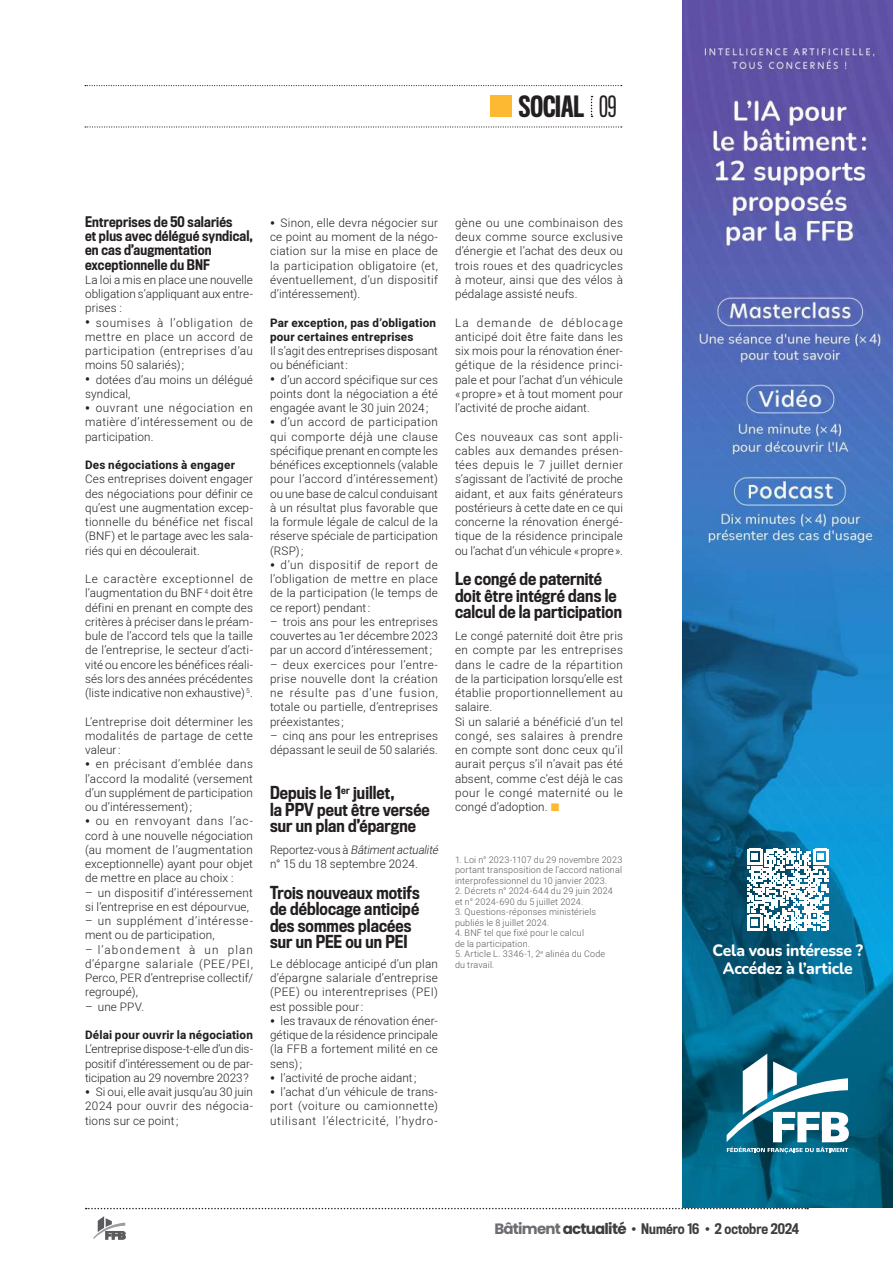
<style>
.page{position:relative;width:893px;height:1263px;background:#fff}
.page>*{position:absolute;margin:0;border:0;box-sizing:border-box;transform-origin:0 0}
.t1{font:500 27px "Titling Gothic FB Comp";color:#231f20}
.t2{font:500 16.5px/16.5px "Titling Gothic FB Cond";letter-spacing:.005em;color:#231f20}
.t3{font:800 16.5px/18px "Nunito";letter-spacing:-.015em;color:#fff;text-align:center;scale:.95 1}
.t4{font:500 13.5px/14.2px "Titling Gothic FB Cond";letter-spacing:.015em;color:#231f20}
.t5{font:500 13.5px "Titling Gothic FB Cond";color:#3e3e3f}
.t6{font:300 11.7px/14.2px "Heebo";letter-spacing:.015em;color:#231f20;text-align:justify}
.t7{font:700 11.7px/14.2px "Heebo";letter-spacing:.015em;color:#231f20}
.t8{font:300 11.7px/14.2px "Heebo";letter-spacing:.015em;color:#231f20;scale:.96 1}
.t9{font:300 11.7px/14.2px "Heebo";letter-spacing:.04em;color:#231f20}
.t10{font:300 9px/10.5px "Heebo";letter-spacing:.02em;color:#57585a}
.s1{font-weight:400}
.s2{font-weight:700;font-size:13.5px}
.s3{font-style:italic}
.s4{font-family:"Poppins";font-weight:700;font-size:15px;color:#6c6d70}
.s5{font-family:"Poppins";font-weight:700;font-size:15px}
.s6{font-family:"Poppins";font-weight:400;font-size:15px}
</style>
<div class="page">
<svg style="left:86px;top:1208px;width:722px;height:1px"></svg>
<svg style="left:93px;top:1216px;width:33px;height:23px"></svg>
<svg style="left:85px;top:126px;width:537px;height:2px"></svg>
<svg style="left:85px;top:85px;width:537px;height:1px"></svg>
<div style="left:491px;top:96px;width:21px;height:21px;background:#fdb931"></div>
<svg style="left:591px;top:96px;width:1px;height:21px"></svg>
<img style="left:682px;top:0;width:211px;height:1208px">
<svg style="left:747px;top:849px;width:81px;height:81px"></svg>
<svg style="left:727px;top:1053px;width:122px;height:100px"></svg>
<h1 class="t1" style="left:519px;top:91px;width:99px">SOCIAL <span class="s1">09</span></h1>
<p class="t4" style="left:85px;top:215px;width:169px">Entreprises de 50 salariés<br>et plus avec délégué syndical, en cas d’augmentation exceptionnelle du BNF</p>
<p class="t6" style="left:85px;top:272px;width:169px">La loi a mis en place une nouvelle obligation s’appliquant aux entre&shy;prises :</p>
<p class="t6" style="left:85px;top:315px;width:169px"><span class="s2">•</span> soumises à l’obligation de mettre en place un accord de participation (entreprises d’au moins 50 salariés);</p>
<p class="t6" style="left:85px;top:372px;width:169px"><span class="s2">•</span> dotées d’au moins un délégué syndical,</p>
<p class="t6" style="left:85px;top:401px;width:169px"><span class="s2">•</span> ouvrant une négociation en matière d’intéressement ou de participation.</p>
<p class="t7" style="left:85px;top:458px;width:151px">Des négociations à engager</p>
<p class="t6" style="left:85px;top:472px;width:169px">Ces entreprises doivent engager des négociations pour définir ce qu’est une augmentation excep&shy;tionnelle du bénéfice net fiscal (BNF) et le partage avec les sala&shy;riés qui en découlerait.</p>
<p class="t6" style="left:85px;top:572px;width:169px">Le caractère exceptionnel de l’augmentation du BNF <sup>4</sup> doit être défini en prenant en compte des critères à préciser dans le préam&shy;bule de l’accord tels que la taille de l’entreprise, le secteur d’acti&shy;vité ou encore les bénéfices réali&shy;sés lors des années précédentes (liste indicative non exhaustive) <sup>5</sup>.</p>
<p class="t6" style="left:85px;top:714px;width:169px">L’entreprise doit déterminer les modalités de partage de cette valeur:</p>
<p class="t6" style="left:85px;top:757px;width:169px"><span class="s2">•</span> en précisant d’emblée dans l’accord la modalité (versement d’un supplément de participation ou d’intéressement);</p>
<p class="t6" style="left:85px;top:814px;width:169px"><span class="s2">•</span> ou en renvoyant dans l’ac&shy;cord à une nouvelle négociation (au moment de l’augmentation exceptionnelle) ayant pour objet de mettre en place au choix :</p>
<p class="t6" style="left:85px;top:885px;width:169px">– un dispositif d’intéressement si l’entreprise en est dépourvue,</p>
<p class="t9" style="left:85px;top:914px;width:169px">– un supplément d’intéresse&shy;ment ou de participation,</p>
<p class="t6" style="left:85px;top:942px;width:169px">– l’abondement à un plan d’épargne salariale (PEE/PEI, Perco, PER d’entreprise collectif/ regroupé),</p>
<p class="t6" style="left:85px;top:999px;width:61px">– une PPV.</p>
<p class="t7" style="left:85px;top:1028px;width:169px">Délai pour ouvrir la négociation</p>
<p class="t6" style="left:85px;top:1042px;width:169px">L’entreprise dispose-t-elle d’un dis&shy;positif d’intéressement ou de par&shy;ticipation au 29 novembre 2023?</p>
<p class="t6" style="left:85px;top:1085px;width:169px"><span class="s2">•</span> Si oui, elle avait jusqu’au 30 juin 2024 pour ouvrir des négocia&shy;tions sur ce point;</p>
<p class="t6" style="left:270px;top:215px;width:169px"><span class="s2">•</span> Sinon, elle devra négocier sur ce point au moment de la négo&shy;ciation sur la mise en place de la participation obligatoire (et, éventuellement, d’un dispositif d’intéressement).</p>
<p class="t7" style="left:270px;top:316px;width:168px">Par exception, pas d’obligation pour certaines entreprises</p>
<p class="t6" style="left:270px;top:344px;width:169px">Il s’agit des entreprises disposant ou bénéficiant:</p>
<p class="t6" style="left:270px;top:372px;width:169px"><span class="s2">•</span> d’un accord spécifique sur ces points dont la négociation a été engagée avant le 30 juin 2024;</p>
<p class="t6" style="left:270px;top:415px;width:169px"><span class="s2">•</span> d’un accord de participation qui comporte déjà une clause spécifique prenant en compte les bénéfices exceptionnels (valable pour l’accord d’intéressement) ou une base de calcul conduisant à un résultat plus favorable que la formule légale de calcul de la réserve spéciale de participation (RSP);</p>
<p class="t6" style="left:270px;top:557px;width:169px"><span class="s2">•</span> d’un dispositif de report de l’obligation de mettre en place de la participation (le temps de ce report) pendant:</p>
<p class="t6" style="left:270px;top:614px;width:169px">– trois ans pour les entreprises couvertes au 1er décembre 2023 par un accord d’intéressement;</p>
<p class="t6" style="left:270px;top:657px;width:169px">– deux exercices pour l’entre&shy;prise nouvelle dont la création ne résulte pas d’une fusion, totale ou partielle, d’entreprises préexistantes;</p>
<p class="t6" style="left:270px;top:728px;width:169px">– cinq ans pour les entreprises dépassant le seuil de 50 salariés.</p>
<h2 class="t2" style="left:270px;top:785px;width:161px">Depuis le 1<sup>er</sup> juillet,<br>la PPV peut être versée sur un plan d’épargne</h2>
<p class="t8" style="left:270px;top:842px;width:179px">R e p o r t e z - vo u s à <span class="s3">Bâtimentactualité </span>n° 15 du 18 septembre 2024.</p>
<h2 class="t2" style="left:270px;top:885px;width:151px">Trois nouveaux motifs de déblocage anticipé des sommes placées sur un PEE ou un PEI</h2>
<p class="t6" style="left:270px;top:956px;width:169px">Le déblocage anticipé d’un plan d’épargne salariale d’entreprise (PEE) ou interentreprises (PEI) est possible pour:</p>
<p class="t6" style="left:270px;top:1013px;width:169px"><span class="s2">•</span> les travaux de rénovation éner&shy;gétique de la résidence principale (la FFB a fortement milité en ce sens);</p>
<p class="t6" style="left:270px;top:1070px;width:148px"><span class="s2">•</span> l’activité de proche aidant;</p>
<p class="t6" style="left:270px;top:1085px;width:169px"><span class="s2">•</span> l’achat d’un véhicule de trans&shy;port (voiture ou camionnette) utilisant l’électricité, l’hydro-</p>
<p class="t6" style="left:455px;top:215px;width:169px">gène ou une combinaison des deux comme source exclusive d’énergie et l’achat des deux ou trois roues et des quadricycles à moteur, ainsi que des vélos à pédalage assisté neufs.</p>
<p class="t6" style="left:455px;top:315px;width:169px">La demande de déblocage anticipé doit être faite dans les six mois pour la rénovation éner&shy;gétique de la résidence princi&shy;pale et pour l’achat d’un véhicule «propre» et à tout moment pour l’activité de proche aidant.</p>
<p class="t6" style="left:455px;top:429px;width:169px">Ces nouveaux cas sont appli&shy;cables aux demandes présen&shy;tées depuis le 7 juillet dernier s’agissant de l’activité de proche aidant, et aux faits générateurs postérieurs à cette date en ce qui concerne la rénovation énergé&shy;tique de la résidence principale ou l’achat d’un véhicule «propre».</p>
<h2 class="t2" style="left:455px;top:571px;width:168px">Le congé de paternité doit être intégré dans le calcul de la participation</h2>
<p class="t6" style="left:455px;top:629px;width:169px;text-align:left">Le congé paternité doit être pris en compte par les entreprises dans le cadre de la répartition de la participation lorsqu’elle est établie proportionnellement au salaire.<br>Si un salarié a bénéficié d’un tel congé, ses salaires à prendre en compte sont donc ceux qu’il aurait perçus s’il n’avait pas été absent, comme c’est déjà le cas pour le congé maternité ou le congé d’adoption.</p>
<p class="t10" style="left:455px;top:854px;width:169px;text-align:justify">1. Loi n° 2023-1107 du 29 novembre 2023 portant transposition de l’accord national interprofessionnel du 10 janvier 2023.</p>
<p class="t10" style="left:455px;top:886px;width:159px">2. Décrets n° 2024-644 du 29 juin 2024 et n° 2024-690 du 5 juillet 2024.</p>
<p class="t10" style="left:455px;top:907px;width:143px">3. Questions-réponses ministériels publiés le 8 juillet 2024.</p>
<p class="t10" style="left:455px;top:928px;width:131px">4. BNF tel que fixé pour le calcul de la participation.</p>
<p class="t10" style="left:455px;top:949px;width:152px">5. Article L. 3346-1, 2<sup>e</sup> alinéa du Code du travail.</p>
<h2 class="t3" style="left:712px;top:941px;width:160px">Cela vous intéresse ?<br>Accédez à l’article</h2>
<p class="t5" style="left:494px;top:1220px;width:306px"><span class="s4">Bâtiment</span> <span class="s5">actualité</span> <span class="s6">•</span> Numéro 16 <span class="s6">•</span> 2 octobre 2024</p>
</div>
